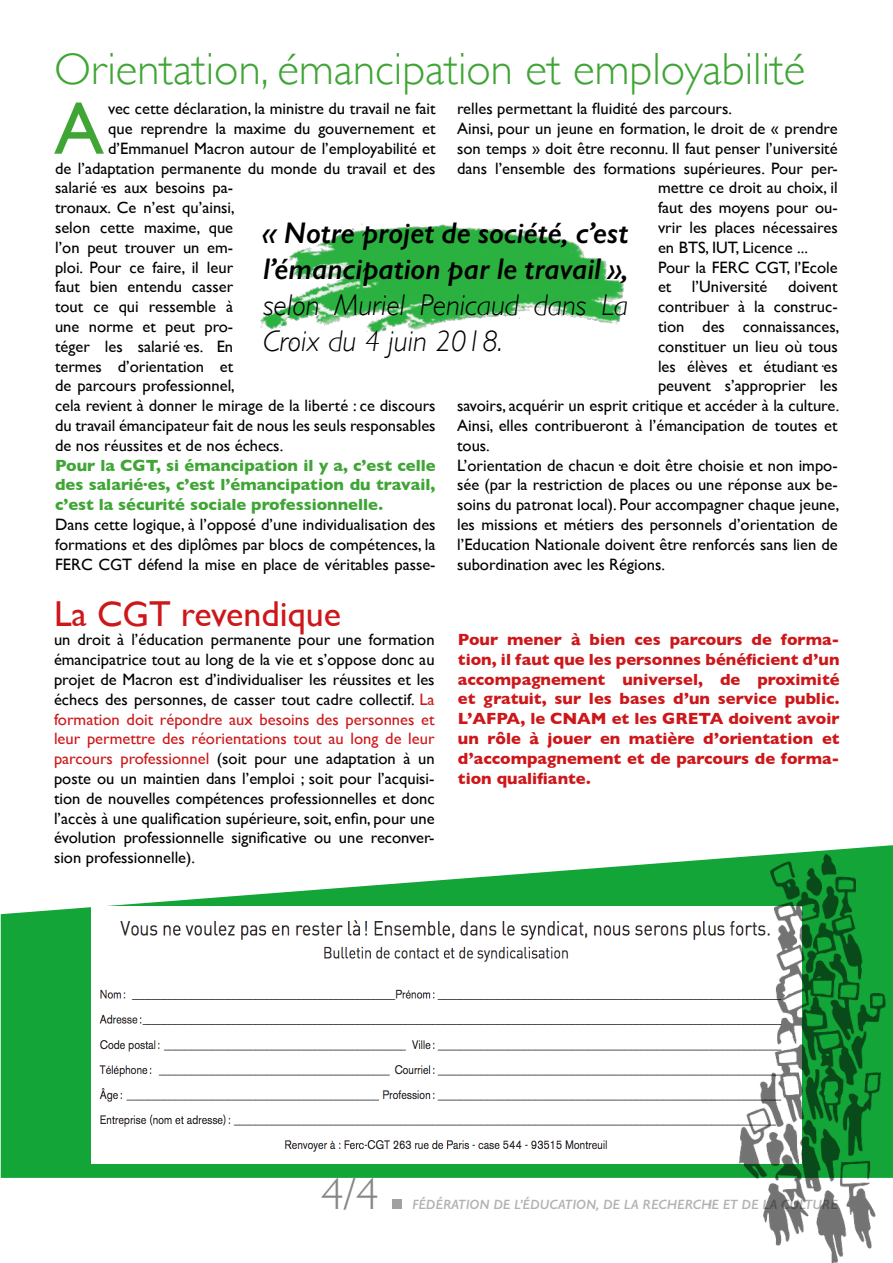
<style>
.page{position:relative;width:893px;height:1263px;background:#fff}
.page>*{position:absolute;margin:0;border:0;box-sizing:border-box;transform-origin:0 0}
.t1{font:74.55px "Gill Sans";color:#3fa535}
.t2{font:300 45px "Gill Sans";color:#3fa535}
.t3{font:300 45px "Gill Sans";color:#878787}
.t4{font:36px "Gill Sans";color:#cd171a}
.t5{font:italic 600 30px/36px "Gill Sans";color:#000}
.t6{font:italic 300 30px/36px "Gill Sans";color:#000}
.t7{font:16.5px/19.8px "Gill Sans";color:#000;text-align:justify}
.t8{font:700 16.5px/19.8px "Gill Sans";color:#cd171a;text-align:justify}
.t9{font:700 16.5px/19.8px "Gill Sans";color:#3fa535;text-align:justify}
.t10{font:italic 600 13.5px "Gill Sans";color:#b3b2b2}
.s1{color:#cd171a}
</style>
<div class="page">
<svg style="left:1px;top:845px;width:892px;height:333px;fill:#13a538"></svg>
<div style="left:392px;top:1200px;width:10px;height:9px;background:#a1a1a1"></div>
<img style="left:260px;top:223px;width:364px;height:122px">
<img style="left:91px;top:907px;width:619px;height:256px">
<img style="left:710px;top:854px;width:183px;height:409px">
<h2 class="t2" style="left:54px;top:34px;width:753px">Orientation, émancipation et employabilité</h2>
<p class="t7" style="left:457px;top:98px;width:276px">relles permettant la fluidité des parcours.</p>
<p class="t7" style="left:457px;top:118px;width:382px">Ainsi, pour un jeune en formation, le droit de « prendre</p>
<p class="t7" style="left:457px;top:138px;width:382px">son temps » doit être reconnu. Il faut penser l’université</p>
<p class="t7" style="left:457px;top:158px;width:382px">dans l’ensemble des formations supérieures. Pour per-</p>
<p class="t7" style="left:658px;top:178px;width:181px">mettre ce droit au choix, il</p>
<p class="t7" style="left:658px;top:197px;width:181px">faut des moyens pour ou-</p>
<p class="t7" style="left:658px;top:217px;width:181px">vrir les places nécessaires</p>
<p class="t7" style="left:658px;top:237px;width:152px">en BTS, IUT, Licence ...</p>
<p class="t7" style="left:658px;top:257px;width:181px">Pour la FERC CGT, l’Ecole</p>
<p class="t7" style="left:658px;top:277px;width:181px">et l’Université doivent</p>
<p class="t7" style="left:658px;top:296px;width:181px">contribuer à la construc-</p>
<p class="t7" style="left:658px;top:316px;width:183px">tion des connaissances,</p>
<p class="t7" style="left:658px;top:336px;width:181px">constituer un lieu où tous</p>
<p class="t7" style="left:658px;top:356px;width:181px">les élèves et étudiant·es</p>
<p class="t7" style="left:658px;top:376px;width:181px">peuvent s’approprier les</p>
<p class="t7" style="left:457px;top:395px;width:384px">savoirs, acquérir un esprit critique et accéder à la culture.</p>
<p class="t7" style="left:457px;top:415px;width:382px">Ainsi, elles contribueront à l’émancipation de toutes et</p>
<p class="t7" style="left:457px;top:435px;width:34px">tous.</p>
<p class="t7" style="left:457px;top:455px;width:382px">L’orientation de chacun·e doit être choisie et non impo-</p>
<p class="t7" style="left:457px;top:475px;width:382px">sée (par la restriction de places ou une réponse aux be-</p>
<p class="t7" style="left:457px;top:494px;width:384px">soins du patronat local). Pour accompagner chaque jeune,</p>
<p class="t7" style="left:457px;top:514px;width:382px">les missions et métiers des personnels d’orientation de</p>
<p class="t7" style="left:457px;top:534px;width:382px">l’Education Nationale doivent être renforcés sans lien de</p>
<p class="t7" style="left:457px;top:554px;width:209px">subordination avec les Régions.</p>
<h1 class="t1" style="left:54px;top:85px;width:51px">A</h1>
<p class="t7" style="left:108px;top:98px;width:329px">vec cette déclaration, la ministre du travail ne fait</p>
<p class="t7" style="left:108px;top:118px;width:329px">que reprendre la maxime du gouvernement et</p>
<p class="t7" style="left:108px;top:138px;width:329px">d’Emmanuel Macron autour de l’employabilité et</p>
<p class="t7" style="left:55px;top:158px;width:382px">de l’adaptation permanente du monde du travail et des</p>
<p class="t7" style="left:55px;top:178px;width:180px">salarié·es aux besoins pa-</p>
<p class="t7" style="left:55px;top:197px;width:181px">tronaux. Ce n’est qu’ainsi,</p>
<p class="t7" style="left:55px;top:217px;width:180px">selon cette maxime, que</p>
<p class="t7" style="left:55px;top:237px;width:180px">l’on peut trouver un em-</p>
<p class="t7" style="left:55px;top:257px;width:180px">ploi. Pour ce faire, il leur</p>
<p class="t7" style="left:55px;top:277px;width:180px">faut bien entendu casser</p>
<p class="t7" style="left:55px;top:296px;width:180px">tout ce qui ressemble à</p>
<p class="t7" style="left:55px;top:316px;width:180px">une norme et peut pro-</p>
<p class="t7" style="left:55px;top:336px;width:180px">téger les salarié·es. En</p>
<p class="t7" style="left:55px;top:356px;width:180px">termes d’orientation et</p>
<p class="t7" style="left:55px;top:376px;width:181px">de parcours professionnel,</p>
<p class="t7" style="left:55px;top:395px;width:382px">cela revient à donner le mirage de la liberté : ce discours</p>
<p class="t7" style="left:55px;top:415px;width:382px">du travail émancipateur fait de nous les seuls responsables</p>
<p class="t7" style="left:55px;top:435px;width:230px">de nos réussites et de nos échecs.</p>
<p class="t9" style="left:55px;top:455px;width:382px">Pour la CGT, si émancipation il y a, c’est celle des salarié·es, c’est l’émancipation du travail, c’est la sécurité sociale professionnelle.</p>
<p class="t7" style="left:55px;top:514px;width:382px">Dans cette logique, à l’opposé d’une individualisation des formations et des diplômes par blocs de compétences, la FERC CGT défend la mise en place de véritables passe-</p>
<h3 class="t5" style="left:263px;top:214px;width:367px">« Notre projet de société, c’est l’émancipation par le travail »,</h3>
<h3 class="t6" style="left:263px;top:287px;width:367px">selon Muriel Penicaud dans La<br>Croix du 4 juin 2018.</h3>
<h3 class="t4" style="left:54px;top:592px;width:288px">La CGT revendique</h3>
<p class="t7" style="left:54px;top:630px;width:382px">un droit à l’éducation permanente pour une formation émancipatrice tout au long de la vie et s’oppose donc au projet de Macron est d’individualiser les réussites et les échecs des personnes, de casser tout cadre collectif. <span class="s1">La formation doit répondre aux besoins des personnes et leur permettre des réorientations tout au long de leur parcours professionnel</span> (soit pour une adaptation à un poste ou un maintien dans l’emploi ; soit pour l’acquisi&shy;tion de nouvelles compétences professionnelles et donc l’accès à une qualification supérieure, soit, enfin, pour une évolution professionnelle significative ou une reconver&shy;sion professionnelle).</p>
<p class="t8" style="left:458px;top:629px;width:383px">Pour mener à bien ces parcours de forma&shy;tion, il faut que les personnes bénéficient d’un accompagnement universel, de proximité et gratuit, sur les bases d’un service public.<br>L’AFPA, le CNAM et les GRETA doivent avoir un rôle à jouer en matière d’orientation et d’accompagnement et de parcours de forma&shy;tion qualifiante.</p>
<h2 class="t3" style="left:321px;top:1159px;width:59px">4/4</h2>
<p class="t10" style="left:412px;top:1196px;width:427px">FÉDÉRATION DE L’ÉDUCATION, DE LA RECHERCHE ET DE LA CULTURE</p>
</div>
